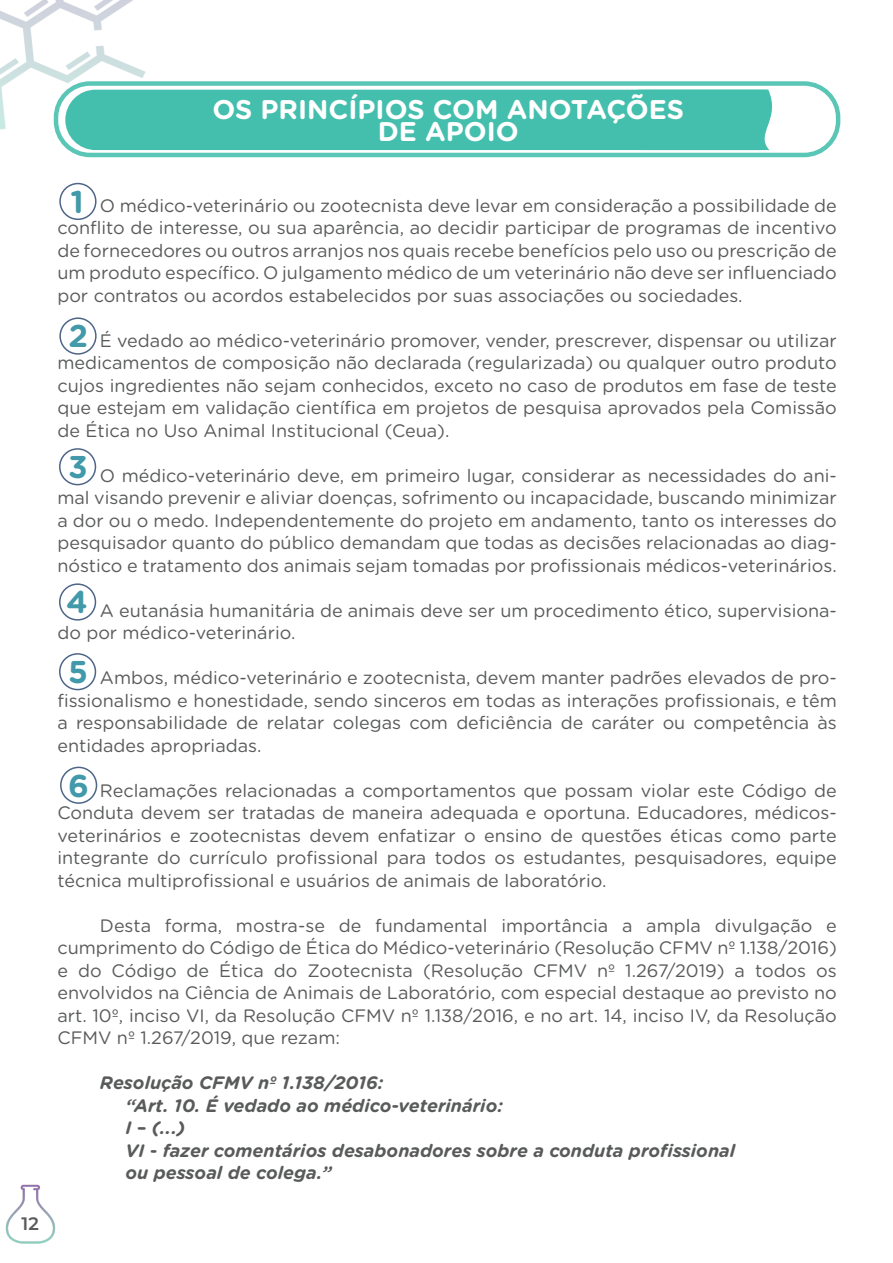
<style>
.page{position:relative;width:893px;height:1263px;background:#fff}
.page>*{position:absolute;margin:0;border:0;box-sizing:border-box;transform-origin:0 0}
.t1{font:700 31.5px "Gotham Rounded";color:#4199a9}
.t2{font:700 27px "Gotham Rounded";color:#fff}
.t3{font:18px/22.5px "Gotham Rounded";color:#595a5a;text-align:justify}
.t4{font:italic 700 18px "Gotham Rounded";color:#595a5a}
.t5{font:600 18px "Montserrat";color:#595a5a}
</style>
<div class="page">
<img style="left:5px;top:1184px;width:51px;height:60px">
<img style="left:0;top:0;width:166px;height:138px">
<div style="left:65px;top:90px;width:707px;height:60px;background:#45bfad"></div>
<div style="left:54px;top:81px;width:786px;height:76px;border:4px solid #45bfad;border-radius:34px"></div>
<div style="left:59px;top:183px;width:38px;height:37px;border:2px solid #4e6588;border-radius:50%"></div>
<div style="left:59px;top:317px;width:38px;height:38px;border:2px solid #4e6588;border-radius:50%"></div>
<div style="left:59px;top:448px;width:37px;height:37px;border:2px solid #4e6588;border-radius:50%"></div>
<div style="left:59px;top:583px;width:37px;height:38px;border:2px solid #4e6588;border-radius:50%"></div>
<div style="left:59px;top:653px;width:37px;height:37px;border:2px solid #4e6588;border-radius:50%"></div>
<div style="left:60px;top:767px;width:37px;height:37px;border:2px solid #4e6588;border-radius:50%"></div>
<p class="t5" style="left:22px;top:1211px;width:19px">12</p>
<p class="t2" style="left:212px;top:89px;width:473px">OS PRINCÍPIOS COM ANOTAÇÕES</p>
<p class="t2" style="left:378px;top:112px;width:142px">DE APOIO</p>
<p class="t1" style="left:71px;top:178px;width:15px">1</p>
<p class="t3" style="left:57px;top:193px;width:781px;text-indent:43px">O médico-veterinário ou zootecnista deve levar em consideração a possibilidade de conflito de interesse, ou sua aparência, ao decidir participar de programas de incentivo de fornecedores ou outros arranjos nos quais recebe benefícios pelo uso ou prescrição de um produto específico. O julgamento médico de um veterinário não deve ser influenciado por contratos ou acordos estabelecidos por suas associações ou sociedades.</p>
<p class="t3" style="left:57px;top:328px;width:781px;text-indent:43px">É vedado ao médico-veterinário promover, vender, prescrever, dispensar ou utilizar medicamentos de composição não declarada (regularizada) ou qualquer outro produto cujos ingredientes não sejam conhecidos, exceto no caso de produtos em fase de teste que estejam em validação científica em projetos de pesquisa aprovados pela Comissão de Ética no Uso Animal Institucional (Ceua).</p>
<p class="t3" style="left:57px;top:463px;width:781px;text-indent:43px">O médico-veterinário deve, em primeiro lugar, considerar as necessidades do ani&shy;mal visando prevenir e aliviar doenças, sofrimento ou incapacidade, buscando minimizar a dor ou o medo. Independentemente do projeto em andamento, tanto os interesses do pesquisador quanto do público demandam que todas as decisões relacionadas ao diag&shy;nóstico e tratamento dos animais sejam tomadas por profissionais médicos-veterinários.</p>
<p class="t3" style="left:57px;top:598px;width:781px;text-indent:43px">A eutanásia humanitária de animais deve ser um procedimento ético, supervisiona&shy;do por médico-veterinário.</p>
<p class="t3" style="left:57px;top:666px;width:781px;text-indent:43px">Ambos, médico-veterinário e zootecnista, devem manter padrões elevados de pro&shy;fissionalismo e honestidade, sendo sinceros em todas as interações profissionais, e têm a responsabilidade de relatar colegas com deficiência de caráter ou competência às entidades apropriadas.</p>
<p class="t3" style="left:57px;top:778px;width:781px;text-indent:43px">Reclamações relacionadas a comportamentos que possam violar este Código de Conduta devem ser tratadas de maneira adequada e oportuna. Educadores, médicos&shy;veterinários e zootecnistas devem enfatizar o ensino de questões éticas como parte integrante do currículo profissional para todos os estudantes, pesquisadores, equipe técnica multiprofissional e usuários de animais de laboratório.</p>
<p class="t3" style="left:57px;top:913px;width:781px;text-indent:43px">Desta forma, mostra-se de fundamental importância a ampla divulgação e cumprimento do Código de Ética do Médico-veterinário (Resolução CFMV nº 1.138/2016) e do Código de Ética do Zootecnista (Resolução CFMV nº 1.267/2019) a todos os envolvidos na Ciência de Animais de Laboratório, com especial destaque ao previsto no art. 10º, inciso VI, da Resolução CFMV nº 1.138/2016, e no art. 14, inciso IV, da Resolução CFMV nº 1.267/2019, que rezam:</p>
<p class="t4" style="left:100px;top:1069px;width:285px">Resolução CFMV nº 1.138/2016:</p>
<p class="t4" style="left:125px;top:1092px;width:379px">“Art. 10. É vedado ao médico-veterinário:</p>
<p class="t4" style="left:125px;top:1114px;width:61px">I – (...)</p>
<p class="t4" style="left:125px;top:1137px;width:611px">VI - fazer comentários desabonadores sobre a conduta profissional</p>
<p class="t4" style="left:125px;top:1159px;width:208px">ou pessoal de colega.”</p>
<p class="t1" style="left:69px;top:313px;width:21px">2</p>
<p class="t1" style="left:68px;top:444px;width:21px">3</p>
<p class="t1" style="left:66px;top:579px;width:23px">4</p>
<p class="t1" style="left:68px;top:649px;width:21px">5</p>
<p class="t1" style="left:68px;top:762px;width:22px">6</p>
</div>
